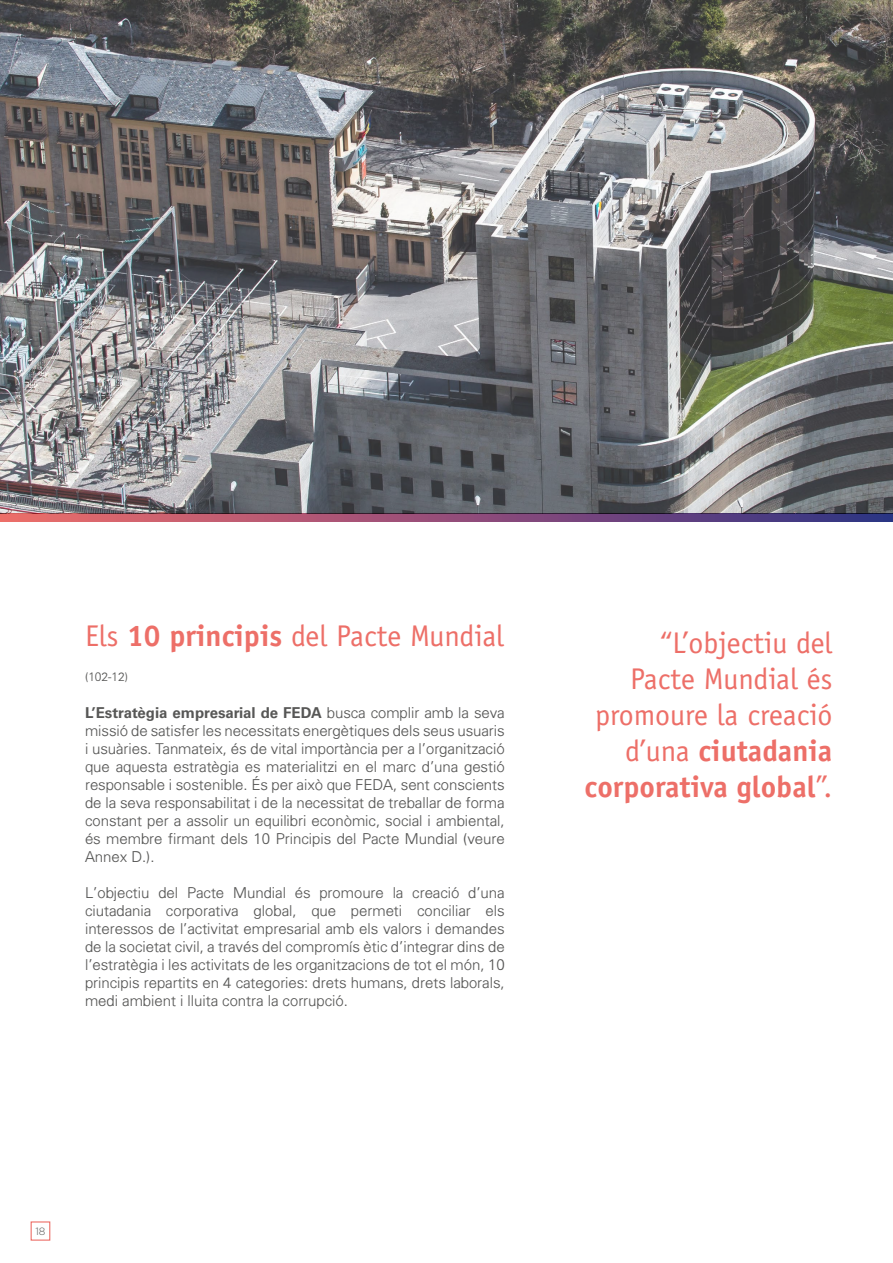
<style>
.page{position:relative;width:893px;height:1263px;background:#fff}
.page>*{position:absolute;margin:0;border:0;box-sizing:border-box;transform-origin:0 0}
.t1{font:30px/36px "Officina Sans Std";color:#ed6f68;text-align:right}
.t2{font:300 15px/18px "Univers";color:#575756;text-align:justify}
.t3{font:700 15px "Univers LT Std";color:#575756}
.t4{font:300 12px "Univers";color:#575756}
.t5{font:300 10.5px "Gotham";color:#575756}
.s1{font-weight:700}
.s2{font-family:"Univers";font-weight:300}
</style>
<div class="page">
<div style="left:31px;top:1221px;width:19px;height:20px;border:1px solid #ed6f68"></div>
<img style="left:0;top:0;width:893px;height:514px">
<svg style="left:0;top:514px;width:893px;height:7px;background:#914f78"></svg>
<h1 class="t1" style="left:85px;top:618px;width:421px">Els <span class="s1">10 principis</span> del Pacte Mundial</h1>
<p class="t4" style="left:85px;top:669px;width:44px">(102-12)</p>
<p class="t3" style="left:85px;top:704px;width:421px">L’Estratègia empresarial de FEDA <span class="s2">busca complir amb la seva</span></p>
<p class="t2" style="left:85px;top:721px;width:421px">missió de satisfer les necessitats energètiques dels seus usuaris i usuàries. Tanmateix, és de vital importància per a l’organització que aquesta estratègia es materialitzi en el marc d’una gestió responsable i sostenible. És per això que FEDA, sent conscients de la seva responsabilitat i de la necessitat de treballar de forma constant per a assolir un equilibri econòmic, social i ambiental, és membre firmant dels 10 Principis del Pacte Mundial (veure Annex D.).</p>
<p class="t2" style="left:85px;top:883px;width:421px">L’objectiu del Pacte Mundial és promoure la creació d’una ciutadania corporativa global, que permeti conciliar els interessos de l’activitat empresarial amb els valors i demandes de la societat civil, a través del compromís ètic d’integrar dins de l’estratègia i les activitats de les organitzacions de tot el món, 10 principis repartits en 4 categories: drets humans, drets laborals, medi ambient i lluita contra la corrupció.</p>
<h1 class="t1" style="left:585px;top:625px;width:249px">“L’objectiu del<br>Pacte Mundial és promoure la creació d’una <span class="s1">ciutadania corporativa global</span>”.</h1>
<p class="t5" style="left:35px;top:1225px;width:12px">18</p>
</div>
